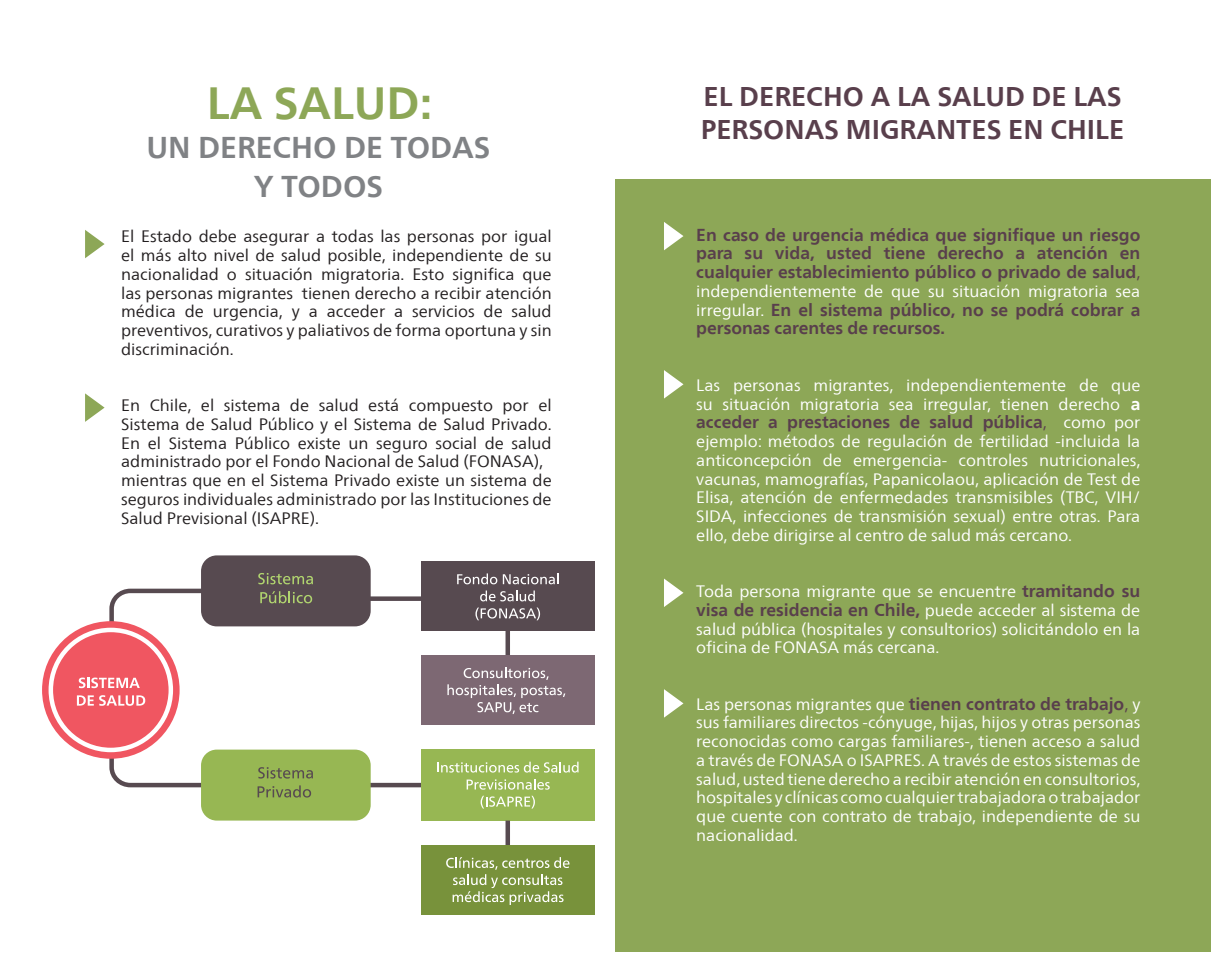
<style>
.page{position:relative;width:1231px;height:961px;background:#fff}
.page>*{position:absolute;margin:0;border:0;box-sizing:border-box;transform-origin:0 0}
.t1{font:700 45px "Frutiger Neue LT Com";color:#8da757}
.t2{font:700 30px/39px "Frutiger Neue LT Com";color:#808285;text-align:center}
.t3{font:700 27px/33px "Frutiger Neue LT Com";color:#593f4c}
.t4{font:700 17.25px/18.8px "Frutiger Neue LT Com";color:#593f4c;text-align:justify}
.t5{font:16.5px/18.8px "Frutiger Neue LT Com";color:#fff}
.t6{font:16.5px/18.8px "Frutiger Neue LT Com";color:#231f20;text-align:justify}
.s1{font-weight:400;font-size:16.5px}
.s2{font-weight:400;font-size:16.5px;color:#fff}
.s3{font-weight:700;font-size:17.25px}
.s4{font-weight:700;font-size:17.25px;color:#593f4c}
.s5{color:#593f4c}
</style>
<div class="page">
<svg style="left:85px;top:230px;width:20px;height:28px"></svg>
<svg style="left:85px;top:393px;width:20px;height:29px"></svg>
<svg style="left:107px;top:588px;width:384px;height:200px"></svg>
<div style="left:201px;top:555px;width:170px;height:71px;background:#574a50;border-radius:16px"></div>
<div style="left:42px;top:621px;width:138px;height:137px;background:#f05661;border-radius:50%"></div>
<div style="left:49px;top:627px;width:124px;height:125px;border:4px solid #fff;border-radius:50%"></div>
<svg style="left:79px;top:677px;width:61px;height:11px"></svg>
<svg style="left:77px;top:695px;width:68px;height:10px"></svg>
<svg style="left:258px;top:573px;width:55px;height:11px"></svg>
<svg style="left:260px;top:591px;width:52px;height:12px"></svg>
<div style="left:201px;top:749px;width:170px;height:71px;background:#97b753;border-radius:16px"></div>
<svg style="left:258px;top:767px;width:55px;height:11px"></svg>
<svg style="left:257px;top:785px;width:54px;height:12px"></svg>
<div style="left:421px;top:749px;width:173px;height:72px;background:#97b753"></div>
<svg style="left:437px;top:761px;width:141px;height:11px"></svg>
<svg style="left:466px;top:779px;width:83px;height:10px"></svg>
<svg style="left:480px;top:795px;width:55px;height:13px"></svg>
<div style="left:421px;top:561px;width:173px;height:70px;background:#574a50"></div>
<svg style="left:457px;top:573px;width:40px;height:11px"></svg>
<svg style="left:503px;top:573px;width:55px;height:11px"></svg>
<svg style="left:480px;top:590px;width:55px;height:11px"></svg>
<svg style="left:475px;top:607px;width:65px;height:13px"></svg>
<div style="left:505px;top:630px;width:5px;height:29px;background:#574a50"></div>
<div style="left:505px;top:820px;width:5px;height:29px;background:#574a50"></div>
<div style="left:421px;top:655px;width:173px;height:69px;background:#7d6873"></div>
<svg style="left:447px;top:667px;width:118px;height:47px"></svg>
<div style="left:421px;top:845px;width:173px;height:69px;background:#78923b"></div>
<svg style="left:446px;top:857px;width:123px;height:48px"></svg>
<div style="left:615px;top:179px;width:595px;height:773px;background:#8da757"></div>
<svg style="left:664px;top:222px;width:19px;height:28px"></svg>
<svg style="left:664px;top:370px;width:19px;height:28px"></svg>
<svg style="left:664px;top:578px;width:19px;height:29px"></svg>
<svg style="left:664px;top:689px;width:19px;height:28px"></svg>
<h1 class="t1" style="left:207px;top:77px;width:227px">LA SALUD:</h1>
<h2 class="t2" style="left:146px;top:128px;width:345px">UN DERECHO DE TODAS<br>Y TODOS</h2>
<p class="t6" style="left:121px;top:227px;width:432px">El Estado debe asegurar a todas las personas por igual el más alto nivel de salud posible, independiente de su nacionalidad o situación migratoria. Esto significa que las personas migrantes tienen derecho a recibir atención médica de urgencia, y a acceder a servicios de salud preventivos, curativos y paliativos de forma oportuna y sin discriminación.</p>
<p class="t6" style="left:121px;top:396px;width:432px;text-align:left">En Chile, el sistema de salud está compuesto por el Sistema de Salud Público y el Sistema de Salud Privado.<br>En el Sistema Público existe un seguro social de salud administrado por el Fondo Nacional de Salud (FONASA), mientras que en el Sistema Privado existe un sistema de seguros individuales administrado por las Instituciones de Salud Previsional (ISAPRE).</p>
<h3 class="t3" style="left:701px;top:80px;width:425px">EL DERECHO A LA SALUD DE LAS<br>PERSONAS MIGRANTES EN CHILE</h3>
<p class="t4" style="left:696px;top:225px;width:445px">En caso de urgencia médica que signifique un riesgo para su vida, usted tiene derecho a atención en cualquier establecimiento público o privado de salud<span class="s1">,</span></p>
<p class="t5" style="left:696px;top:282px;width:445px">independientemente de que su situación migratoria sea</p>
<p class="t4" style="left:696px;top:300px;width:445px"><span class="s2">irregular.</span> En el sistema público, no se podrá cobrar a personas carentes de recursos.</p>
<p class="t5" style="left:696px;top:375px;width:445px">Las personas migrantes, independientemente de que su situación migratoria sea irregular, tienen derecho <span class="s3">a</span></p>
<p class="t4" style="left:696px;top:413px;width:445px">acceder a prestaciones de salud pública<span class="s1">,</span> <span class="s2">como por</span></p>
<p class="t5" style="left:696px;top:432px;width:445px;text-align:justify">ejemplo: métodos de regulación de fertilidad -incluida la anticoncepción de emergencia- controles nutricionales, vacunas, mamografías, Papanicolaou, aplicación de Test de Elisa, atención de enfermedades transmisibles (TBC, VIH/ SIDA, infecciones de transmisión sexual) entre otras. Para ello, debe dirigirse al centro de salud más cercano.</p>
<p class="t5" style="left:696px;top:582px;width:445px">Toda persona migrante que se encuentre <span class="s4">tramitando su</span></p>
<p class="t4" style="left:696px;top:600px;width:445px">visa de residencia en Chile, <span class="s2">puede acceder al sistema de</span></p>
<p class="t5" style="left:696px;top:619px;width:445px">salud pública (hospitales y consultorios) solicitándolo en la oficina de FONASA más cercana.</p>
<p class="t5" style="left:696px;top:694px;width:445px;text-align:justify">Las personas migrantes que <span class="s4">tienen contrato de trabajo</span><span class="s5">,</span> y sus familiares directos -cónyuge, hijas, hijos y otras personas reconocidas como cargas familiares-, tienen acceso a salud a través de FONASA o ISAPRES. A través de estos sistemas de salud, usted tiene derecho a recibir atención en consultorios, hospitales y clínicas como cualquier trabajadora o trabajador que cuente con contrato de trabajo, independiente de su nacionalidad.</p>
</div>
